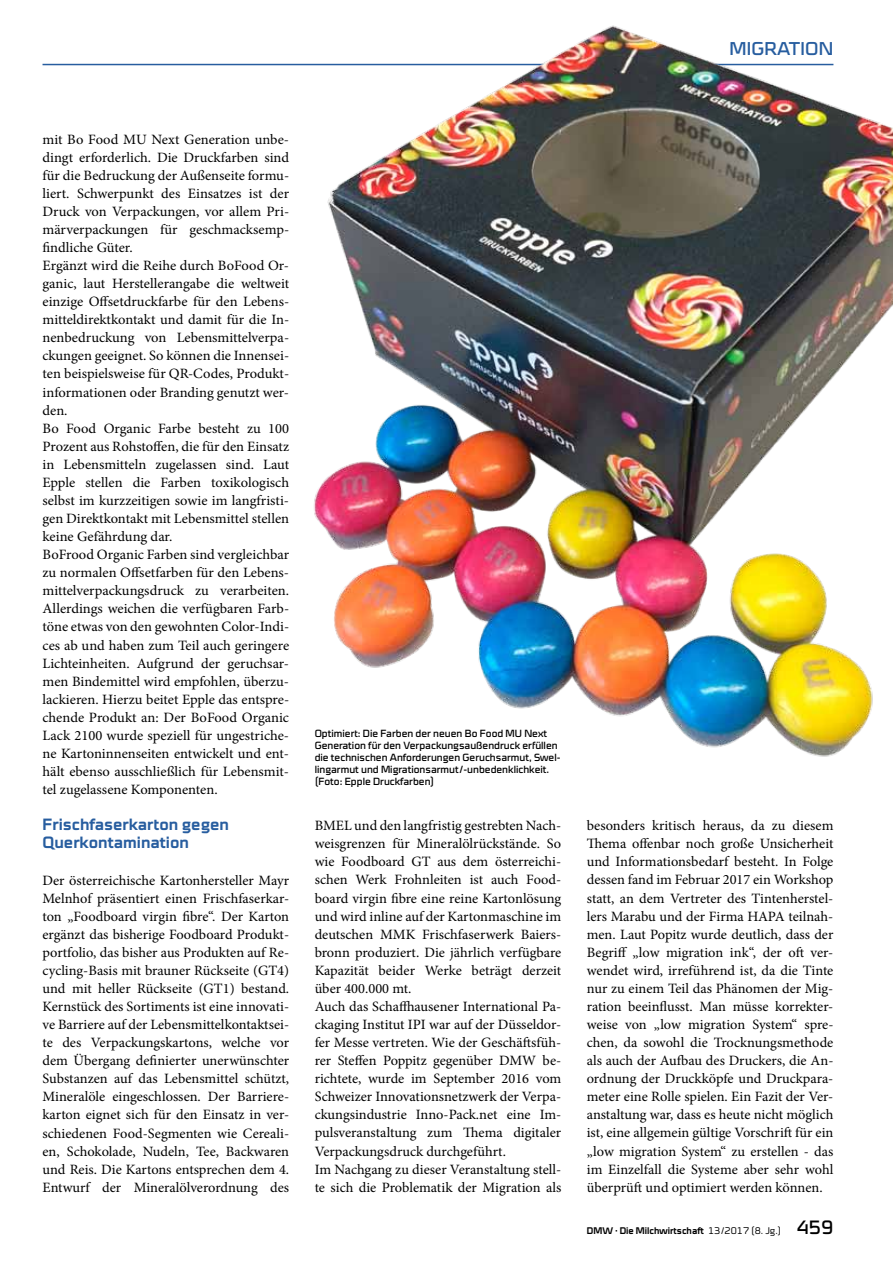
<style>
.page{position:relative;width:893px;height:1263px;background:#fff}
.page>*{position:absolute;margin:0;border:0;box-sizing:border-box;transform-origin:0 0}
.t1{font:18.75px "Cube OT";letter-spacing:.01em;color:#275d9f}
.t2{font:700 16.5px/18px "Cube OT";color:#275d9f}
.t3{font:14.25px/18px "Minion Pro";color:#000}
.t4{font:10.5px/12px "Cube OT";color:#000}
.t5{font:700 9.75px "Cube OT";color:#000}
.s1{font-weight:300}
.s2{font-weight:400;font-size:19.5px}
</style>
<div class="page">
<hr style="left:43px;top:64px;width:790px;height:1px;background:#275d9f">
<img style="left:294px;top:25px;width:599px;height:732px">
<h1 class="t1" style="left:729px;top:38px;width:105px">Migration</h1>
<p class="t3" style="left:43px;top:130px;width:248px">mit Bo Food MU Next Generation unbe&shy;dingt erforderlich. Die Druckfarben sind für die Bedruckung der Außenseite formu&shy;liert. Schwerpunkt des Einsatzes ist der Druck von Verpackungen, vor allem Pri&shy;märverpackungen für geschmacksemp&shy;findliche Güter.<br>Ergänzt wird die Reihe durch BoFood Or&shy;ganic, laut Herstellerangabe die weltweit einzige Offsetdruckfarbe für den Lebens&shy;mitteldirektkontakt und damit für die In&shy;nenbedruckung von Lebensmittelverpa&shy;ckungen geeignet. So können die Innensei&shy;ten beispielsweise für QR-Codes, Produkt&shy;informationen oder Branding genutzt wer&shy;den.<br>Bo Food Organic Farbe besteht zu 100<br>Prozent aus Rohstoffen, die für den Einsatz in Lebensmitteln zugelassen sind. Laut Epple stellen die Farben toxikologisch selbst im kurzzeitigen sowie im langfristi&shy;gen Direktkontakt mit Lebensmittel stellen keine Gefährdung dar.<br>BoFrood Organic Farben sind vergleichbar zu normalen Offsetfarben für den Lebens&shy;mittelverpackungsdruck zu verarbeiten.<br>Allerdings weichen die verfügbaren Farb&shy;töne etwas von den gewohnten Color-Indi&shy;ces ab und haben zum Teil auch geringere Lichteinheiten. Aufgrund der geruchsar&shy;men Bindemittel wird empfohlen, überzu&shy;lackieren. Hierzu beitet Epple das entspre&shy;chende Produkt an: Der BoFood Organic Lack 2100 wurde speziell für ungestriche&shy;ne Kartoninnenseiten entwickelt und ent&shy;hält ebenso ausschließlich für Lebensmit&shy;tel zugelassene Komponenten.</p>
<p class="t2" style="left:43px;top:815px;width:188px">Frischfaserkarton gegen<br>Querkontamination</p>
<p class="t3" style="left:43px;top:871px;width:248px;text-align:justify">Der österreichische Kartonhersteller Mayr Melnhof präsentiert einen Frischfaserkar&shy;ton „Foodboard virgin fibre“. Der Karton ergänzt das bisherige Foodboard Produkt&shy;portfolio, das bisher aus Produkten auf Re&shy;cycling-Basis mit brauner Rückseite (GT4) und mit heller Rückseite (GT1) bestand.<br>Kernstück des Sortiments ist eine innovati&shy;ve Barriere auf der Lebensmittelkontaktsei&shy;te des Verpackungskartons, welche vor dem Übergang definierter unerwünschter Substanzen auf das Lebensmittel schützt, Mineralöle eingeschlossen. Der Barriere&shy;karton eignet sich für den Einsatz in ver&shy;schiedenen Food-Segmenten wie Cereali&shy;en, Schokolade, Nudeln, Tee, Backwaren und Reis. Die Kartons entsprechen dem 4.<br>Entwurf der Mineralölverordnung des</p>
<p class="t4" style="left:315px;top:727px;width:247px">Optimiert: Die Farben der neuen Bo Food MU Next Generation für den Verpackungsaußendruck erfüllen die technischen Anforderungen Geruchsarmut, Swel&shy;lingarmut und Migrationsarmut/-unbedenklichkeit. (Foto: Epple Druckfarben)</p>
<p class="t3" style="left:315px;top:817px;width:248px">BMEL und den langfristig gestrebten Nach&shy;weisgrenzen für Mineralölrückstände. So wie Foodboard GT aus dem österreichi&shy;schen Werk Frohnleiten ist auch Food&shy;board virgin fibre eine reine Kartonlösung und wird inline auf der Kartonmaschine im deutschen MMK Frischfaserwerk Baiers&shy;bronn produziert. Die jährlich verfügbare Kapazität beider Werke beträgt derzeit über 400.000 mt.<br>Auch das Schaffhausener International Pa&shy;ckaging Institut IPI war auf der Düsseldor&shy;fer Messe vertreten. Wie der Geschäftsfüh&shy;rer Steffen Poppitz gegenüber DMW be&shy;richtete, wurde im September 2016 vom Schweizer Innovationsnetzwerk der Verpa&shy;ckungsindustrie Inno-Pack.net eine Im&shy;pulsveranstaltung zum Thema digitaler Verpackungsdruck durchgeführt.<br>Im Nachgang zu dieser Veranstaltung stell&shy;te sich die Problematik der Migration als</p>
<p class="t3" style="left:587px;top:817px;width:248px;text-align:justify">besonders kritisch heraus, da zu diesem Thema offenbar noch große Unsicherheit und Informationsbedarf besteht. In Folge dessen fand im Februar 2017 ein Workshop statt, an dem Vertreter des Tintenherstel&shy;lers Marabu und der Firma HAPA teilnah&shy;men. Laut Popitz wurde deutlich, dass der Begriff „low migration ink“, der oft ver&shy;wendet wird, irreführend ist, da die Tinte nur zu einem Teil das Phänomen der Mig&shy;ration beeinflusst. Man müsse korrekter&shy;weise von „low migration System“ spre&shy;chen, da sowohl die Trocknungsmethode als auch der Aufbau des Druckers, die An&shy;ordnung der Druckköpfe und Druckpara&shy;meter eine Rolle spielen. Ein Fazit der Ver&shy;anstaltung war, dass es heute nicht möglich ist, eine allgemein gültige Vorschrift für ein „low migration System“ zu erstellen - das im Einzelfall die Systeme aber sehr wohl überprüft und optimiert werden können.</p>
<p class="t5" style="left:587px;top:1225px;width:248px">DMW · Die Milchwirtschaft <span class="s1">13/2017 (8. Jg.)</span> <span class="s2">459</span></p>
</div>
